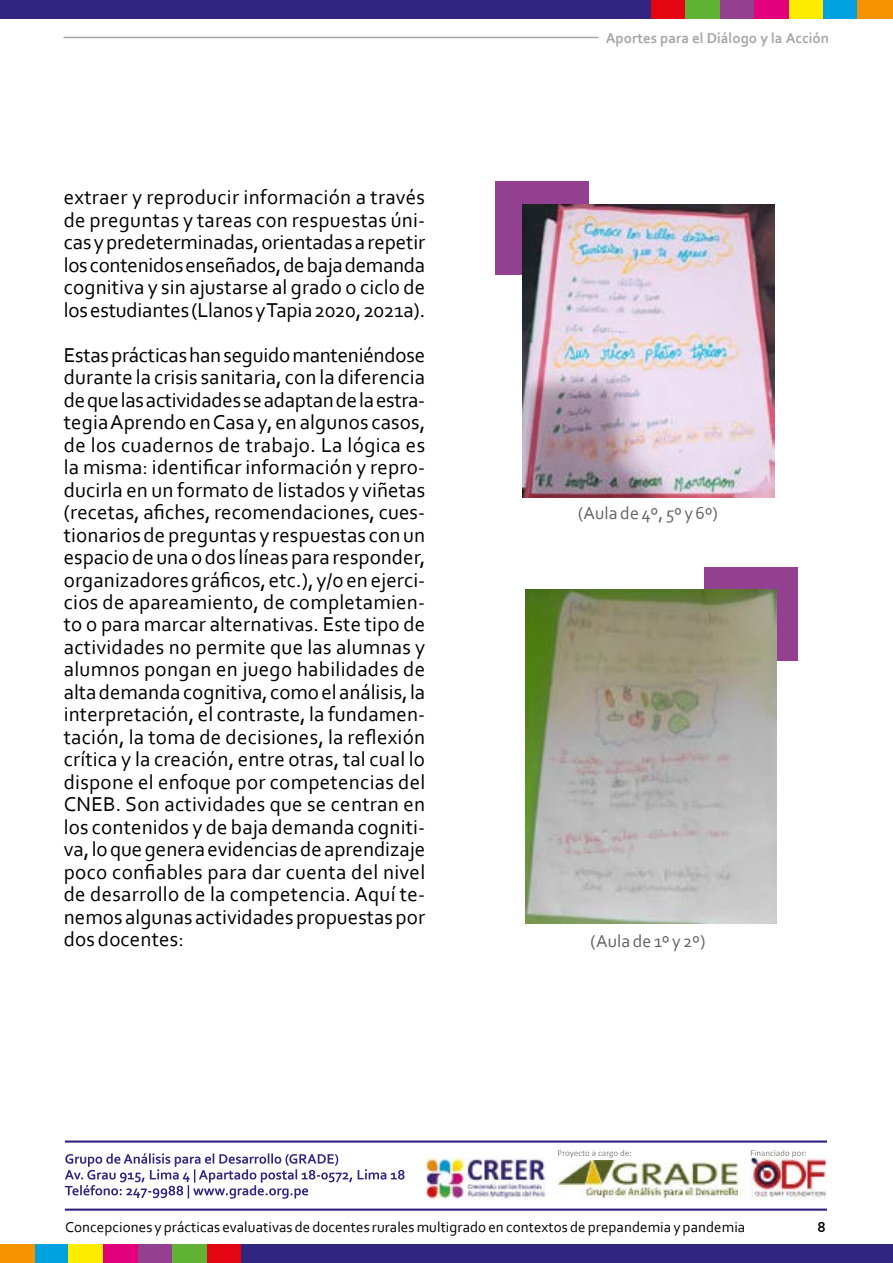
<style>
.page{position:relative;width:893px;height:1263px;background:#fff}
.page>*{position:absolute;margin:0;border:0;box-sizing:border-box;transform-origin:0 0}
.t1{font:21px/22.5px "Corbel";color:#000;text-align:justify}
.t2{font:18px "Corbel";letter-spacing:.005em;color:#646363}
.t3{font:15px "Corbel";letter-spacing:.005em;color:#000}
.t4{font:700 15px "Corbel";color:#a6a6a6}
.t5{font:700 15px "Corbel";color:#000}
</style>
<div class="page">
<div style="left:34px;top:1245px;width:35px;height:18px;background:#00a1de"></div>
<div style="left:69px;top:1244px;width:34px;height:19px;background:#ffed00"></div>
<div style="left:103px;top:1244px;width:35px;height:19px;background:#e3007d"></div>
<div style="left:138px;top:1245px;width:35px;height:18px;background:#944091"></div>
<div style="left:173px;top:1245px;width:34px;height:18px;background:#61b336"></div>
<div style="left:207px;top:1245px;width:35px;height:18px;background:#e30512"></div>
<hr style="left:65px;top:1208px;width:762px;height:3px;background:#302682">
<hr style="left:65px;top:1140px;width:762px;height:2px;background:#302682">
<svg style="left:65px;top:1153px;width:340px;height:46px"></svg>
<img style="left:426px;top:1158px;width:401px;height:42px">
<svg style="left:558px;top:1150px;width:73px;height:7px"></svg>
<svg style="left:751px;top:1150px;width:55px;height:7px"></svg>
<img style="left:558px;top:1160px;width:180px;height:38px">
<div style="left:823px;top:0;width:35px;height:18px;background:#00a1de"></div>
<div style="left:789px;top:0;width:34px;height:18px;background:#ffed00"></div>
<div style="left:754px;top:0;width:35px;height:18px;background:#e3007d"></div>
<div style="left:719px;top:0;width:35px;height:18px;background:#944091"></div>
<div style="left:685px;top:0;width:34px;height:18px;background:#61b336"></div>
<div style="left:650px;top:0;width:35px;height:18px;background:#e30512"></div>
<hr style="left:64px;top:37px;width:534px;height:1px;background:#a6a6a6">
<div style="left:0;top:1245px;width:35px;height:18px;background:#f59400"></div>
<div style="left:242px;top:1245px;width:651px;height:18px;background:#302682"></div>
<div style="left:858px;top:0;width:35px;height:18px;background:#f59400"></div>
<div style="left:0;top:0;width:650px;height:18px;background:#302682"></div>
<div style="left:496px;top:182px;width:93px;height:93px;background:#944091"></div>
<div style="left:704px;top:567px;width:93px;height:93px;background:#944091"></div>
<img style="left:523px;top:205px;width:251px;height:292px">
<img style="left:526px;top:590px;width:250px;height:333px">
<p class="t1" style="left:64px;top:185px;width:363px">extraer y reproducir información a través de preguntas y tareas con respuestas úni&shy;cas y predeterminadas, orientadas a repetir los contenidos enseñados, de baja demanda cognitiva y sin ajustarse al grado o ciclo de los estudiantes (Llanos y Tapia 2020, 2021a).</p>
<p class="t1" style="left:64px;top:343px;width:363px">Estas prácticas han seguido manteniéndose durante la crisis sanitaria, con la diferencia de que las actividades se adaptan de la estra&shy;tegia Aprendo en Casa y, en algunos casos, de los cuadernos de trabajo. La lógica es la misma: identificar información y repro&shy;ducirla en un formato de listados y viñetas (recetas, afiches, recomendaciones, cues&shy;tionarios de preguntas y respuestas con un espacio de una o dos líneas para responder, organizadores gráficos, etc.), y/o en ejerci&shy;cios de apareamiento, de completamien&shy;to o para marcar alternativas. Este tipo de actividades no permite que las alumnas y alumnos pongan en juego habilidades de alta demanda cognitiva, como el análisis, la interpretación, el contraste, la fundamen&shy;tación, la toma de decisiones, la reflexión crítica y la creación, entre otras, tal cual lo dispone el enfoque por competencias del CNEB. Son actividades que se centran en los contenidos y de baja demanda cogniti&shy;va, lo que genera evidencias de aprendizaje poco confiables para dar cuenta del nivel de desarrollo de la competencia. Aquí te&shy;nemos algunas actividades propuestas por dos docentes:</p>
<p class="t4" style="left:606px;top:29px;width:225px">Aportes para el Diálogo y la Acción</p>
<p class="t2" style="left:578px;top:502px;width:141px">(Aula de 4º, 5º y 6º)</p>
<p class="t2" style="left:591px;top:929px;width:116px">(Aula de 1º y 2º)</p>
<p class="t3" style="left:65px;top:1217px;width:681px">Concepciones y prácticas evaluativas de docentes rurales multigrado en contextos de prepandemia y pandemia</p>
<p class="t5" style="left:817px;top:1217px;width:10px">8</p>
</div>
